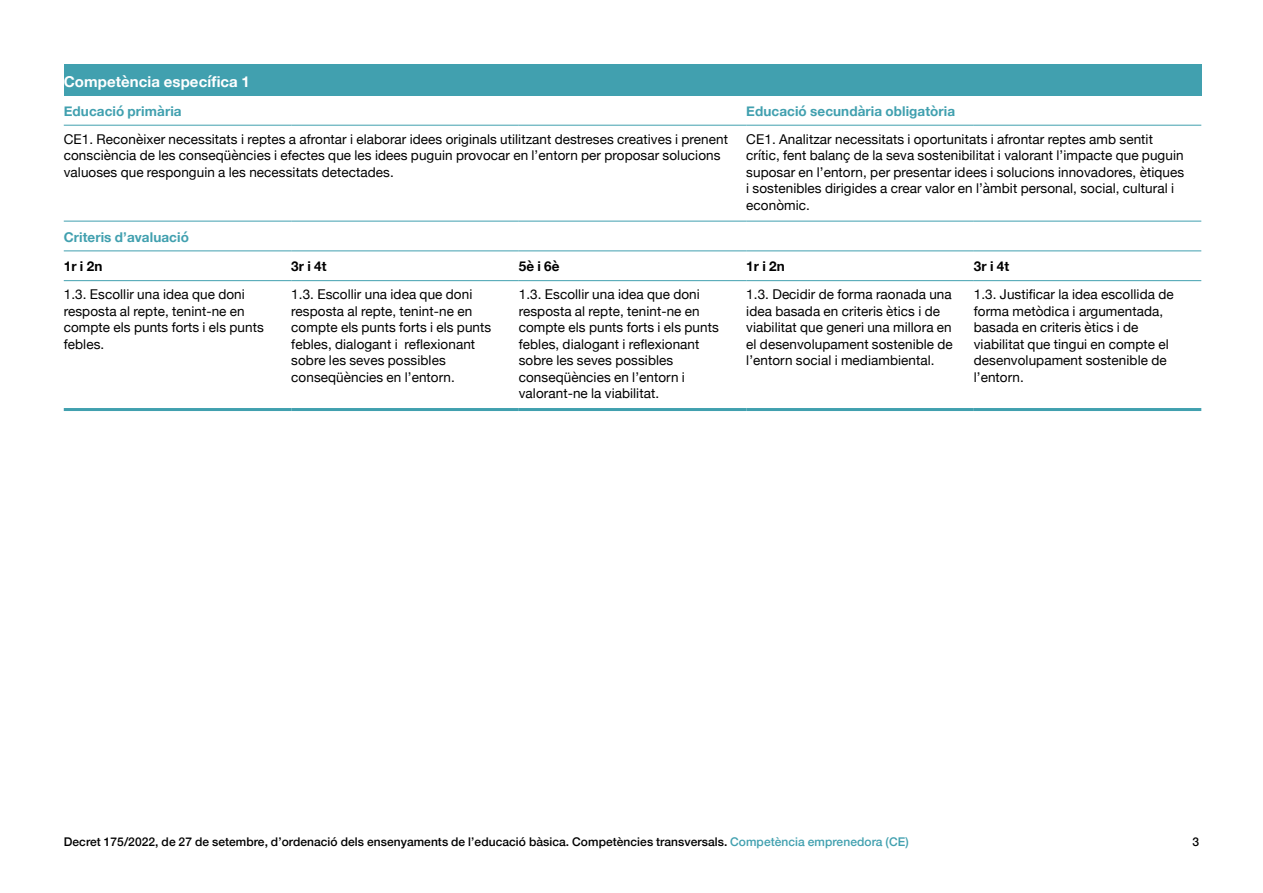
<style>
.page{position:relative;width:1263px;height:893px;background:#fff}
.page>*{position:absolute;margin:0;border:0;box-sizing:border-box;transform-origin:0 0}
.Titols_taules_i_gràfics{font:700 15px "Helvetica Neue";letter-spacing:.005em;color:#fff}
.Taules_alineat_esquerra{font:13.5px/16.5px "Helvetica Neue";letter-spacing:.005em;color:#000}
.Taules_alineat_esquerra-2{font:700 13.5px "Helvetica Neue";letter-spacing:.005em;color:#41a0af}
.Taules_alineat_esquerra-3{font:700 13.5px "Helvetica Neue";letter-spacing:.005em;color:#000}
.t1{font:500 12px "Helvetica Neue";letter-spacing:.005em;color:#000}
.s1{color:#41a0af}
</style>
<div class="page">
<div style="left:64px;top:64px;width:1137px;height:31px;background:#41a0af"></div>
<hr style="left:64px;top:125px;width:227px;height:1px;background:#41a0af">
<hr style="left:291px;top:125px;width:228px;height:1px;background:#41a0af">
<hr style="left:519px;top:125px;width:227px;height:1px;background:#41a0af">
<hr style="left:746px;top:125px;width:228px;height:1px;background:#41a0af">
<hr style="left:974px;top:125px;width:227px;height:1px;background:#41a0af">
<hr style="left:64px;top:221px;width:227px;height:1px;background:#41a0af">
<hr style="left:291px;top:221px;width:228px;height:1px;background:#41a0af">
<hr style="left:519px;top:221px;width:227px;height:1px;background:#41a0af">
<hr style="left:746px;top:221px;width:228px;height:1px;background:#41a0af">
<hr style="left:974px;top:221px;width:227px;height:1px;background:#41a0af">
<hr style="left:64px;top:250px;width:227px;height:1px;background:#41a0af">
<hr style="left:291px;top:250px;width:228px;height:1px;background:#41a0af">
<hr style="left:519px;top:250px;width:227px;height:1px;background:#41a0af">
<hr style="left:746px;top:250px;width:228px;height:1px;background:#41a0af">
<hr style="left:974px;top:250px;width:227px;height:1px;background:#41a0af">
<hr style="left:64px;top:280px;width:227px;height:1px;background:#41a0af">
<hr style="left:291px;top:280px;width:228px;height:1px;background:#41a0af">
<hr style="left:519px;top:280px;width:227px;height:1px;background:#41a0af">
<hr style="left:746px;top:280px;width:228px;height:1px;background:#41a0af">
<hr style="left:974px;top:280px;width:227px;height:1px;background:#41a0af">
<hr style="left:64px;top:408px;width:227px;height:3px;background:#41a0af">
<hr style="left:291px;top:408px;width:228px;height:3px;background:#41a0af">
<hr style="left:519px;top:408px;width:227px;height:3px;background:#41a0af">
<hr style="left:746px;top:408px;width:228px;height:3px;background:#41a0af">
<hr style="left:974px;top:408px;width:227px;height:3px;background:#41a0af">
<p class="Titols_taules_i_gràfics" style="left:64px;top:70px;width:188px">Competència específica 1</p>
<p class="Taules_alineat_esquerra-2" style="left:64px;top:101px;width:119px">Educació primària</p>
<p class="Taules_alineat_esquerra-2" style="left:746px;top:101px;width:210px">Educació secundària obligatòria</p>
<p class="Taules_alineat_esquerra" style="left:64px;top:131px;width:666px">CE1. Reconèixer necessitats i reptes a afrontar i elaborar idees originals utilitzant destreses creatives i prenent consciència de les conseqüències i efectes que les idees puguin provocar en l’entorn per proposar solucions valuoses que responguin a les necessitats detectades.</p>
<p class="Taules_alineat_esquerra" style="left:746px;top:131px;width:439px">CE1. Analitzar necessitats i oportunitats i afrontar reptes amb sentit crític, fent balanç de la seva sostenibilitat i valorant l’impacte que puguin suposar en l’entorn, per presentar idees i solucions innovadores, ètiques i sostenibles dirigides a crear valor en l’àmbit personal, social, cultural i econòmic.</p>
<p class="Taules_alineat_esquerra-2" style="left:64px;top:226px;width:127px">Criteris d’avaluació</p>
<p class="Taules_alineat_esquerra-3" style="left:64px;top:256px;width:40px">1r i 2n</p>
<p class="Taules_alineat_esquerra-3" style="left:291px;top:256px;width:37px">3r i 4t</p>
<p class="Taules_alineat_esquerra-3" style="left:519px;top:256px;width:42px">5è i 6è</p>
<p class="Taules_alineat_esquerra-3" style="left:746px;top:256px;width:40px">1r i 2n</p>
<p class="Taules_alineat_esquerra-3" style="left:974px;top:256px;width:37px">3r i 4t</p>
<p class="Taules_alineat_esquerra" style="left:64px;top:287px;width:201px">1.3. Escollir una idea que doni resposta al repte, tenint-ne en compte els punts forts i els punts febles.</p>
<p class="Taules_alineat_esquerra" style="left:291px;top:287px;width:201px">1.3. Escollir una idea que doni resposta al repte, tenint-ne en compte els punts forts i els punts febles, dialogant i reflexionant sobre les seves possibles conseqüències en l’entorn.</p>
<p class="Taules_alineat_esquerra" style="left:519px;top:287px;width:201px">1.3. Escollir una idea que doni resposta al repte, tenint-ne en compte els punts forts i els punts febles, dialogant i reflexionant sobre les seves possibles conseqüències en l’entorn i valorant-ne la viabilitat.</p>
<p class="Taules_alineat_esquerra" style="left:746px;top:287px;width:208px">1.3. Decidir de forma raonada una idea basada en criteris ètics i de viabilitat que generi una millora en el desenvolupament sostenible de l’entorn social i mediambiental.</p>
<p class="Taules_alineat_esquerra" style="left:974px;top:287px;width:201px">1.3. Justificar la idea escollida de forma metòdica i argumentada, basada en criteris ètics i de viabilitat que tingui en compte el desenvolupament sostenible de l’entorn.</p>
<p class="t1" style="left:64px;top:832px;width:846px">Decret 175/2022, de 27 de setembre, d’ordenació dels ensenyaments de l’educació bàsica. Competències transversals. <span class="s1">Competència emprenedora (CE)</span></p>
<p class="t1" style="left:1192px;top:832px;width:8px">3</p>
</div>
